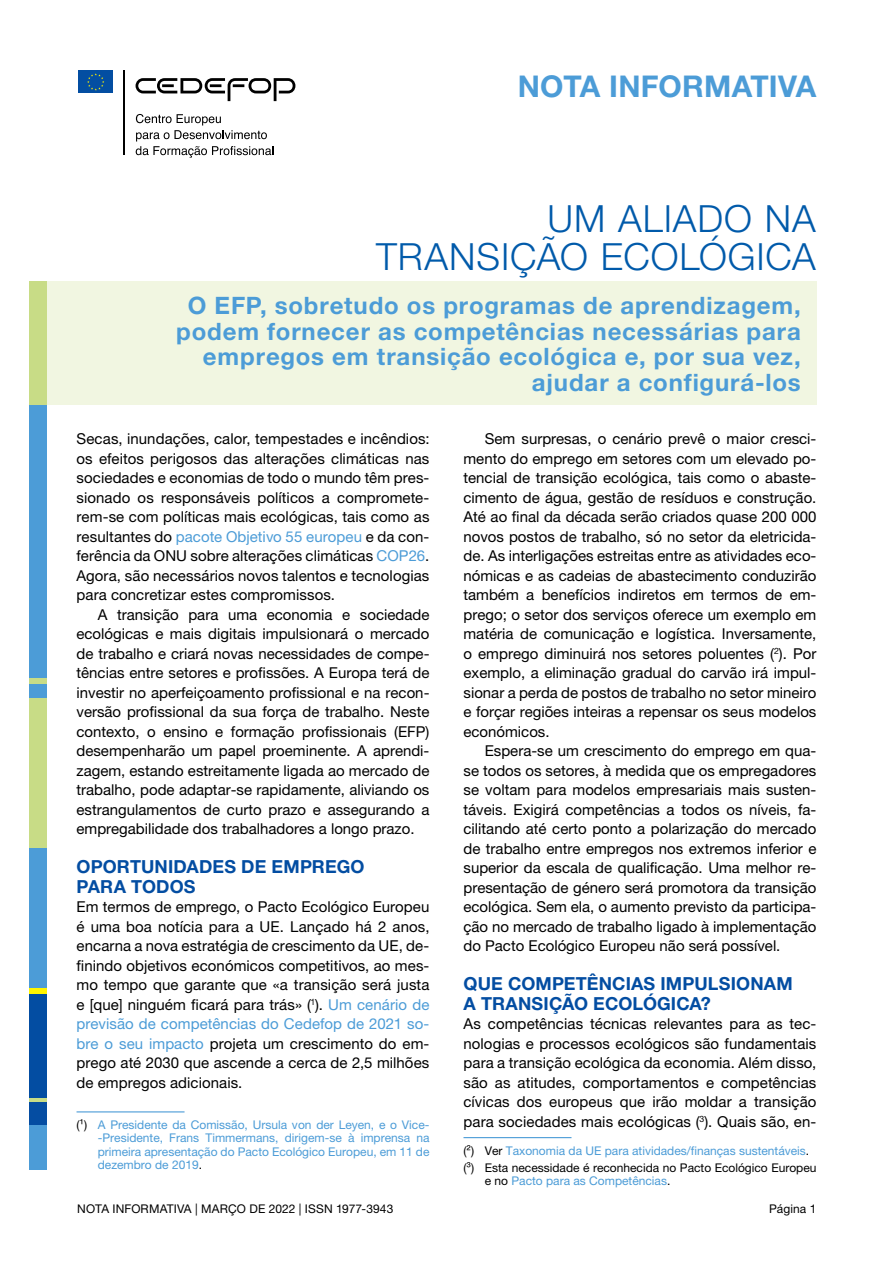
<style>
.page{position:relative;width:893px;height:1263px;background:#fff}
.page>*{position:absolute;margin:0;border:0;box-sizing:border-box;transform-origin:0 0}
.t1{font:300 37.5px/37.5px "Helvetica Neue LTW1 G";letter-spacing:.025em;color:#005aaa;text-align:right}
.t2{font:700 30px "Helvetica Neue LTW1 G";letter-spacing:.01em;color:#4c9cd7}
.t3{font:700 24px/25.5px "Helvetica Neue LTW1 G";letter-spacing:.035em;color:#4c9cd7;text-align:right}
.t4{font:700 18px/19.5px "Helvetica Neue LTW1 G";letter-spacing:.01em;color:#034da2}
.t5{font:15px/19.5px "Helvetica Neue LTW1 G";color:#000;text-align:justify}
.t6{font:12px/13.5px "Helvetica Neue LTW1 G";color:#4c9cd7;text-align:justify}
.t7{font:12px/17px "Helvetica Neue LTW1 G";color:#000}
.s1{color:#4c9cd7}
.s2{color:#000}
</style>
<div class="page">
<div style="left:29px;top:282px;width:18px;height:123px;background:#c8dc86"></div>
<div style="left:29px;top:677px;width:18px;height:8px;background:#c8dc86"></div>
<div style="left:29px;top:698px;width:18px;height:150px;background:#c8dc86"></div>
<div style="left:29px;top:685px;width:18px;height:13px;background:#4c9cd7"></div>
<div style="left:29px;top:848px;width:18px;height:140px;background:#4c9cd7"></div>
<div style="left:29px;top:405px;width:18px;height:272px;background:#4c9cd7"></div>
<div style="left:29px;top:988px;width:18px;height:6px;background:#fff500"></div>
<hr style="left:29px;top:1098px;width:18px;height:3px;background:#c8dc86">
<div style="left:29px;top:1101px;width:18px;height:23px;background:#054da2"></div>
<div style="left:29px;top:1124px;width:18px;height:45px;background:#4c9cd7"></div>
<div style="left:29px;top:994px;width:18px;height:104px;background:#034da2"></div>
<div style="left:45px;top:282px;width:771px;height:123px;background:#f1f6e1"></div>
<svg style="left:136px;top:114px;width:137px;height:44px"></svg>
<div style="left:79px;top:70px;width:34px;height:23px;background:#034ea2"></div>
<svg style="left:87px;top:73px;width:17px;height:18px"></svg>
<svg style="left:136px;top:78px;width:159px;height:23px"></svg>
<hr style="left:124px;top:70px;width:1px;height:85px;background:#000">
<hr style="left:77px;top:1111px;width:108px;height:1px;background:#4c9cd7">
<hr style="left:463px;top:1137px;width:108px;height:1px;background:#4c9cd7">
<h2 class="t2" style="left:518px;top:68px;width:300px">NOTA INFORMATIVA</h2>
<h1 class="t1" style="left:376px;top:200px;width:441px">UM ALIADO NA<br>TRANSIÇÃO ECOLÓGICA</h1>
<h3 class="t3" style="left:176px;top:293px;width:626px">O EFP, sobretudo os programas de aprendizagem, podem fornecer as competências necessárias para empregos em transição ecológica e, por sua vez, ajudar a configurá-los</h3>
<p class="t5" style="left:77px;top:429px;width:354px">Secas, inundações, calor, tempestades e incêndios: os efeitos perigosos das alterações climáticas nas sociedades e economias de todo o mundo têm pres&shy;sionado os responsáveis políticos a compromete&shy;rem-se com políticas mais ecológicas, tais como as resultantes do <span class="s1">pacote Objetivo 55 europeu</span> e da con&shy;ferência da ONU sobre alterações climáticas <span class="s1">COP26</span>.<br>Agora, são necessários novos talentos e tecnologias para concretizar estes compromissos.</p>
<p class="t5" style="left:77px;top:604px;width:354px;text-indent:21px">A transição para uma economia e sociedade ecológicas e mais digitais impulsionará o mercado de trabalho e criará novas necessidades de compe&shy;tências entre setores e profissões. A Europa terá de investir no aperfeiçoamento profissional e na recon&shy;versão profissional da sua força de trabalho. Neste contexto, o ensino e formação profissionais (EFP) desempenharão um papel proeminente. A aprendi&shy;zagem, estando estreitamente ligada ao mercado de trabalho, pode adaptar-se rapidamente, aliviando os estrangulamentos de curto prazo e assegurando a empregabilidade dos trabalhadores a longo prazo.</p>
<p class="t4" style="left:77px;top:857px;width:289px">OPORTUNIDADES DE EMPREGO<br>PARA TODOS</p>
<p class="t5" style="left:77px;top:897px;width:354px">Em termos de emprego, o Pacto Ecológico Europeu é uma boa notícia para a UE. Lançado há 2 anos, encarna a nova estratégia de crescimento da UE, de&shy;finindo objetivos económicos competitivos, ao mes&shy;mo tempo que garante que «a transição será justa e [que] ninguém ficará para trás» (<sup>1</sup>). <span class="s1">Um cenário de previsão de competências do Cedefop de 2021 so&shy;bre o seu impacto</span> projeta um crescimento do em&shy;prego até 2030 que ascende a cerca de 2,5 milhões de empregos adicionais.</p>
<p class="t6" style="left:98px;top:1118px;width:333px;text-indent:-21px"><span class="s2">(¹)</span> A Presidente da Comissão, Ursula von der Leyen, e o Vice--Presidente, Frans Timmermans, dirigem-se à imprensa na primeira apresentação do Pacto Ecológico Europeu, em 11 de dezembro de 2019<span class="s2">.</span></p>
<p class="t5" style="left:463px;top:429px;width:354px;text-indent:21px">Sem surpresas, o cenário prevê o maior cresci&shy;mento do emprego em setores com um elevado po&shy;tencial de transição ecológica, tais como o abaste&shy;cimento de água, gestão de resíduos e construção.<br>Até ao final da década serão criados quase 200 000 novos postos de trabalho, só no setor da eletricida&shy;de. As interligações estreitas entre as atividades eco&shy;nómicas e as cadeias de abastecimento conduzirão também a benefícios indiretos em termos de em&shy;prego; o setor dos serviços oferece um exemplo em matéria de comunicação e logística. Inversamente, o emprego diminuirá nos setores poluentes (<sup>2</sup>). Por exemplo, a eliminação gradual do carvão irá impul&shy;sionar a perda de postos de trabalho no setor mineiro e forçar regiões inteiras a repensar os seus modelos económicos.</p>
<p class="t5" style="left:463px;top:741px;width:354px;text-indent:21px">Espera-se um crescimento do emprego em qua&shy;se todos os setores, à medida que os empregadores se voltam para modelos empresariais mais susten&shy;táveis. Exigirá competências a todos os níveis, fa&shy;cilitando até certo ponto a polarização do mercado de trabalho entre empregos nos extremos inferior e superior da escala de qualificação. Uma melhor re&shy;presentação de género será promotora da transição ecológica. Sem ela, o aumento previsto da participa&shy;ção no mercado de trabalho ligado à implementação do Pacto Ecológico Europeu não será possível.</p>
<p class="t4" style="left:463px;top:974px;width:331px">QUE COMPETÊNCIAS IMPULSIONAM<br>A TRANSIÇÃO ECOLÓGICA?</p>
<p class="t5" style="left:463px;top:1014px;width:354px">As competências técnicas relevantes para as tec&shy;nologias e processos ecológicos são fundamentais para a transição ecológica da economia. Além disso, são as atitudes, comportamentos e competências cívicas dos europeus que irão moldar a transição para sociedades mais ecológicas (<sup>3</sup>). Quais são, en-</p>
<p class="t7" style="left:463px;top:1142px;width:354px">(²) Ver <span class="s1">Taxonomia da UE para atividades/finanças sustentáveis</span>. (³) Esta necessidade é reconhecida no Pacto Ecológico Europeu</p>
<p class="t6" style="left:485px;top:1174px;width:187px"><span class="s2">e no</span> Pacto para as Competências<span class="s2">.</span></p>
<p class="t7" style="left:77px;top:1200px;width:318px">NOTA INFORMATIVA | MARÇO DE 2022 | ISSN 1977-3943</p>
<p class="t7" style="left:769px;top:1200px;width:49px">Página 1</p>
</div>
